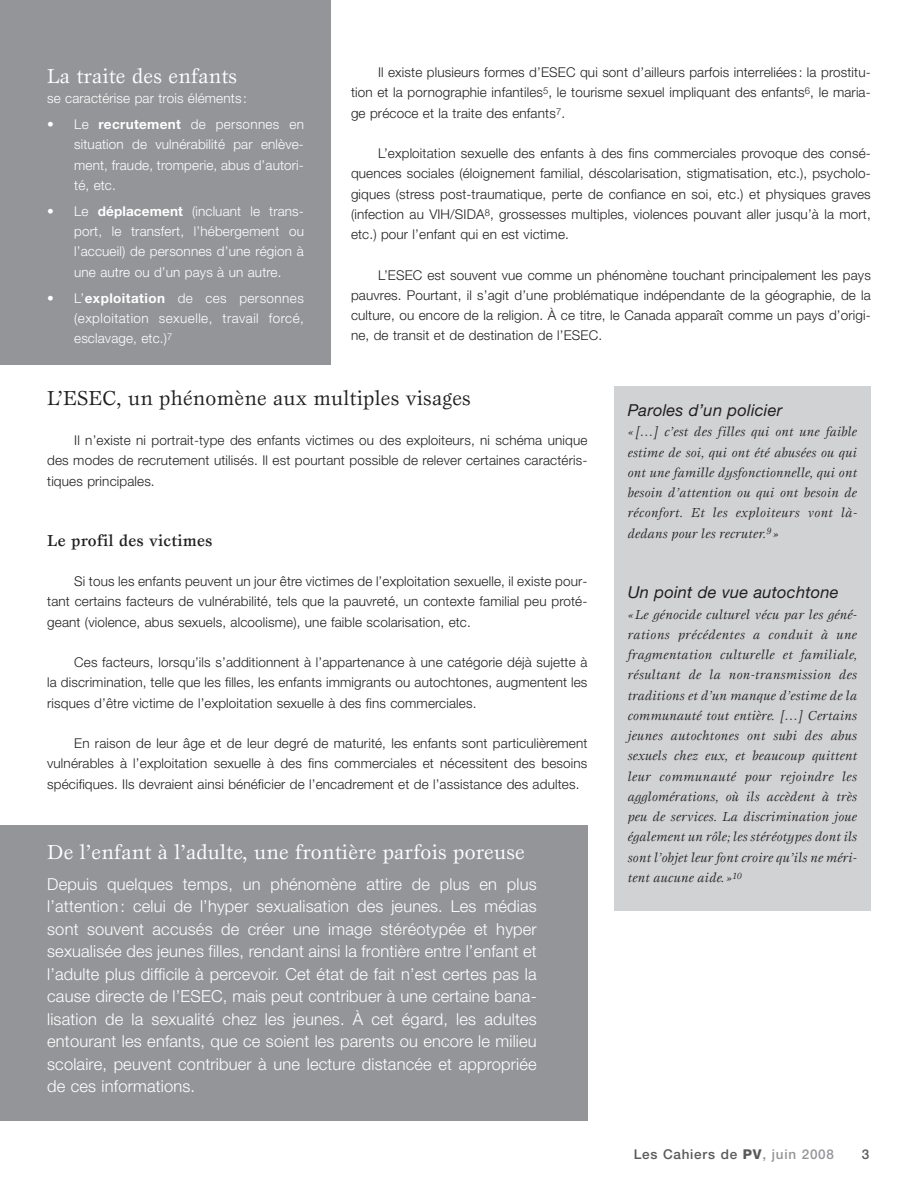
<style>
.page{position:relative;width:918px;height:1188px;background:#fff}
.page>*{position:absolute;margin:0;border:0;box-sizing:border-box;transform-origin:0 0}
.t1{font:21px "Esprit";letter-spacing:.01em;color:#fff}
.t2{font:21px "Esprit";letter-spacing:.01em;color:#231f20}
.t3{font:300 16.5px/22.5px "Helvetica Neue";letter-spacing:.01em;color:#fff;text-align:justify}
.t4{font:italic 16.5px "Helvetica Neue";letter-spacing:.01em;color:#231f20}
.t5{font:500 16.5px "Esprit";letter-spacing:.01em;color:#231f20}
.t6{font:300 13.5px/20.2px "Helvetica Neue";letter-spacing:.01em;color:#231f20;text-align:justify}
.t7{font:italic 13.5px/20.2px "Esprit";letter-spacing:.01em;color:#231f20;text-align:justify}
.t8{font:300 13.5px/20.2px "Helvetica Neue";letter-spacing:.01em;color:#fff;text-align:justify}
.t9{font:500 13.5px "Helvetica Neue";letter-spacing:.055em;color:#58595b}
.s1{font-weight:700}
.s2{font-weight:800}
.s3{color:#939598}
</style>
<div class="page">
<div style="left:614px;top:387px;width:257px;height:524px;background:#d1d2d4"></div>
<div style="left:0;top:0;width:330px;height:364px;background:#939598"></div>
<div style="left:0;top:825px;width:587px;height:295px;background:#939598"></div>
<h1 class="t1" style="left:47px;top:67px;width:191px">La traite des enfants</h1>
<p class="t8" style="left:47px;top:89px;width:201px">se caractérise par trois éléments:</p>
<p class="t8" style="left:74px;top:115px;width:231px;text-indent:-27px">• Le <span class="s1">recrutement</span> de personnes en situation de vulnérabilité par enlève&shy;ment, fraude, tromperie, abus d’autori&shy;té, etc.</p>
<p class="t8" style="left:74px;top:202px;width:231px;text-indent:-27px">• Le <span class="s1">déplacement</span> (incluant le trans&shy;port, le transfert, l’hébergement ou l’accueil) de personnes d’une région à une autre ou d’un pays à un autre.</p>
<p class="t8" style="left:74px;top:289px;width:231px;text-indent:-27px">• L’<span class="s1">exploitation</span> de ces personnes (exploitation sexuelle, travail forcé, esclavage, etc.)<sup>7</sup></p>
<p class="t6" style="left:351px;top:63px;width:521px;text-indent:27px">Il existe plusieurs formes d’ESEC qui sont d’ailleurs parfois interreliées: la prostitu&shy;tion et la pornographie infantiles<sup>5</sup>, le tourisme sexuel impliquant des enfants<sup>6</sup>, le maria&shy;ge précoce et la traite des enfants<sup>7</sup>.</p>
<p class="t6" style="left:351px;top:144px;width:521px;text-indent:27px">L’exploitation sexuelle des enfants à des fins commerciales provoque des consé&shy;quences sociales (éloignement familial, déscolarisation, stigmatisation, etc.), psycholo&shy;giques (stress post-traumatique, perte de confiance en soi, etc.) et physiques graves (infection au VIH/SIDA<sup>8</sup>, grossesses multiples, violences pouvant aller jusqu’à la mort, etc.) pour l’enfant qui en est victime.</p>
<p class="t6" style="left:351px;top:266px;width:521px;text-indent:27px">L’ESEC est souvent vue comme un phénomène touchant principalement les pays pauvres. Pourtant, il s’agit d’une problématique indépendante de la géographie, de la culture, ou encore de la religion. À ce titre, le Canada apparaît comme un pays d’origi&shy;ne, de transit et de destination de l’ESEC.</p>
<h1 class="t2" style="left:47px;top:389px;width:425px">L’ESEC, un phénomène aux multiples visages</h1>
<p class="t6" style="left:47px;top:432px;width:542px;text-indent:27px">Il n’existe ni portrait-type des enfants victimes ou des exploiteurs, ni schéma unique des modes de recrutement utilisés. Il est pourtant possible de relever certaines caractéris&shy;tiques principales.</p>
<p class="t5" style="left:47px;top:534px;width:167px">Le profil des victimes</p>
<p class="t6" style="left:47px;top:573px;width:542px;text-indent:27px">Si tous les enfants peuvent un jour être victimes de l’exploitation sexuelle, il existe pour&shy;tant certains facteurs de vulnérabilité, tels que la pauvreté, un contexte familial peu proté&shy;geant (violence, abus sexuels, alcoolisme), une faible scolarisation, etc.</p>
<p class="t6" style="left:47px;top:654px;width:542px;text-indent:27px">Ces facteurs, lorsqu’ils s’additionnent à l’appartenance à une catégorie déjà sujette à la discrimination, telle que les filles, les enfants immigrants ou autochtones, augmentent les risques d’être victime de l’exploitation sexuelle à des fins commerciales.</p>
<p class="t6" style="left:47px;top:735px;width:542px;text-indent:27px">En raison de leur âge et de leur degré de maturité, les enfants sont particulièrement vulnérables à l’exploitation sexuelle à des fins commerciales et nécessitent des besoins spécifiques. Ils devraient ainsi bénéficier de l’encadrement et de l’assistance des adultes.</p>
<h1 class="t1" style="left:47px;top:844px;width:479px">De l’enfant à l’adulte, une frontière parfois poreuse</h1>
<p class="t3" style="left:47px;top:874px;width:491px">Depuis quelques temps, un phénomène attire de plus en plus l’attention: celui de l’hyper sexualisation des jeunes. Les médias sont souvent accusés de créer une image stéréotypée et hyper sexualisée des jeunes filles, rendant ainsi la frontière entre l’enfant et l’adulte plus difficile à percevoir. Cet état de fait n’est certes pas la cause directe de l’ESEC, mais peut contribuer à une certaine bana&shy;lisation de la sexualité chez les jeunes. À cet égard, les adultes entourant les enfants, que ce soient les parents ou encore le milieu scolaire, peuvent contribuer à une lecture distancée et appropriée de ces informations.</p>
<p class="t4" style="left:628px;top:404px;width:156px">Paroles d’un policier</p>
<p class="t7" style="left:628px;top:423px;width:231px">« […] c’est des filles qui ont une faible estime de soi, qui ont été abusées ou qui ont une famille dysfonctionnelle, qui ont besoin d’attention ou qui ont besoin de réconfort. Et les exploiteurs vont là&shy;dedans pour les recruter.<sup>9</sup> »</p>
<p class="t4" style="left:628px;top:587px;width:212px">Un point de vue autochtone</p>
<p class="t7" style="left:628px;top:605px;width:231px">« Le génocide culturel vécu par les géné&shy;rations précédentes a conduit à une fragmentation culturelle et familiale, résultant de la non-transmission des traditions et d’un manque d’estime de la communauté tout entière. […] Certains jeunes autochtones ont subi des abus sexuels chez eux, et beaucoup quittent leur communauté pour rejoindre les agglomérations, où ils accèdent à très peu de services. La discrimination joue également un rôle; les stéréotypes dont ils sont l’objet leur font croire qu’ils ne méri&shy;tent aucune aide. »<sup>10</sup></p>
<p class="t9" style="left:634px;top:1149px;width:202px">Les Cahiers de <span class="s2">PV</span><span class="s3">, juin 2008</span></p>
<p class="t9" style="left:862px;top:1149px;width:9px">3</p>
</div>
